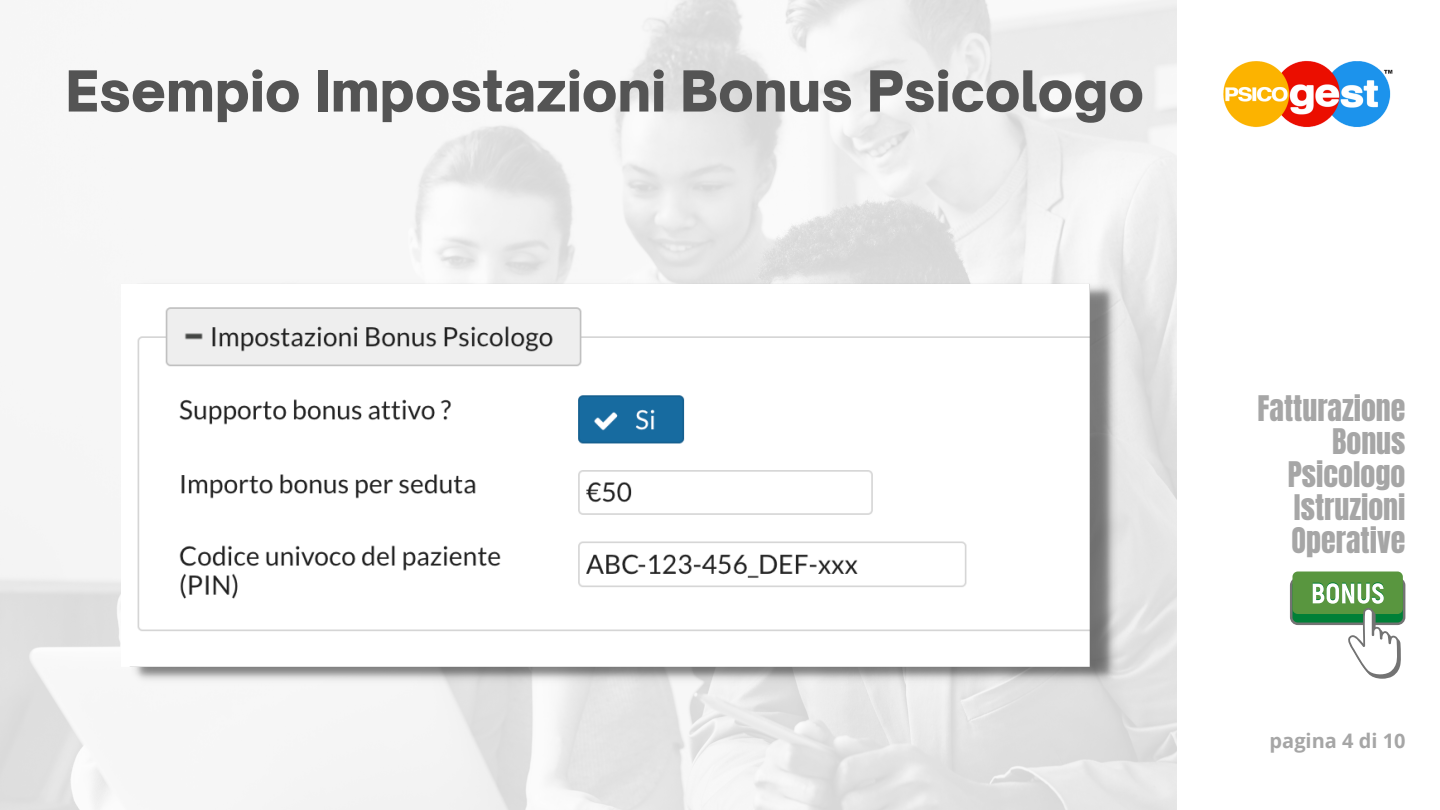
<style>
.page{position:relative;width:1440px;height:810px;background:#fff}
.page>*{position:absolute;margin:0;border:0;box-sizing:border-box;transform-origin:0 0}
.t1{font:900 54px "Open Sauce One";color:#545454}
.t2{font:30px/33px "Anton";color:#a6a6a6;text-align:right}
.t3{font:700 20px "Open Sans";color:#a6a6a6}
</style>
<div class="page">
<img style="left:1223px;top:60px;width:170px;height:68px">
<div style="left:1290px;top:577px;width:115px;height:48px;background:#737373;border-radius:8px"></div>
<div style="left:1292px;top:580px;width:111px;height:43px;background:#008037;border-radius:5px"></div>
<div style="left:1292px;top:572px;width:111px;height:42px;background:#59963f;border-radius:5px"></div>
<svg style="left:1313px;top:582px;width:88px;height:97px"></svg>
<img style="left:122px;top:280px;width:996px;height:405px">
<h1 class="t1" style="left:66px;top:58px;width:1080px">Esempio Impostazioni Bonus Psicologo</h1>
<p class="t2" style="left:1258px;top:392px;width:149px">Fatturazione<br>Bonus<br>Psicologo<br>Istruzioni<br>Operative</p>
<p class="t3" style="left:1270px;top:727px;width:137px">pagina 4 di 10</p>
</div>
